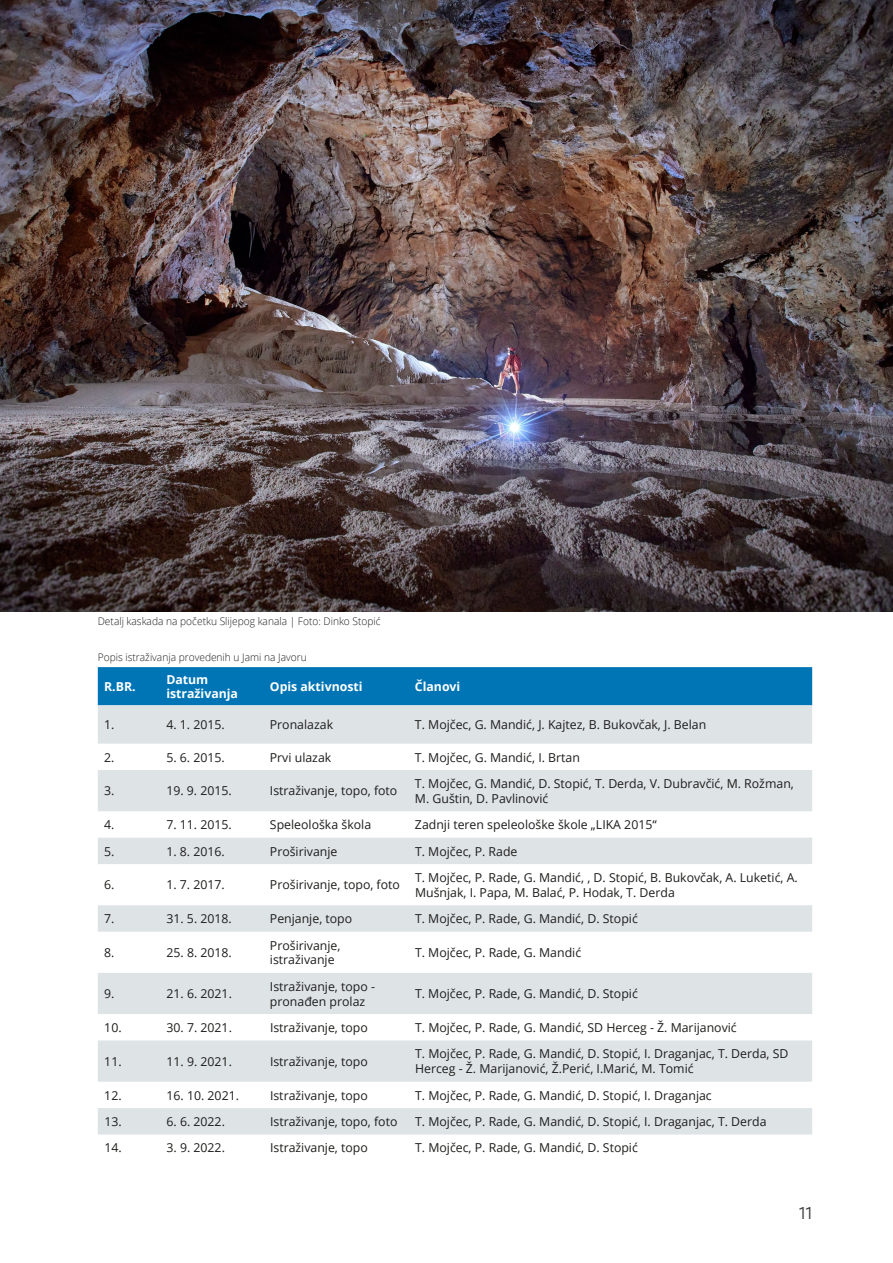
<style>
.page{position:relative;width:893px;height:1263px;background:#fff}
.page>*{position:absolute;margin:0;border:0;box-sizing:border-box;transform-origin:0 0}
.t1{font:300 21px "Catamaran";color:#424241}
.t2{font:12.3px/14.7px "Open Sans";color:#1d1d1b}
.t3{font:700 12.3px/14.7px "Open Sans";color:#fff}
.t4{font:300 10.5px "Open Sans";color:#1d1d1b}
</style>
<div class="page">
<img style="left:0;top:0;width:893px;height:611px">
<div style="left:98px;top:667px;width:714px;height:38px;background:#0075b5"></div>
<svg style="left:98px;top:705px;width:714px;height:429px;fill:#dee3e6"></svg>
<p class="t4" style="left:98px;top:614px;width:284px">Detalj kaskada na početku Slijepog kanala | Foto: Dinko Stopić</p>
<p class="t4" style="left:98px;top:650px;width:210px">Popis istraživanja provedenih u Jami na Javoru</p>
<p class="t3" style="left:104px;top:679px;width:33px">R.BR.</p>
<p class="t3" style="left:166px;top:671px;width:73px">Datum istraživanja</p>
<p class="t3" style="left:270px;top:679px;width:94px">Opis aktivnosti</p>
<p class="t3" style="left:415px;top:679px;width:47px">Članovi</p>
<p class="t2" style="left:104px;top:717px;width:12px">1.</p>
<p class="t2" style="left:166px;top:717px;width:60px">4. 1. 2015.</p>
<p class="t2" style="left:270px;top:717px;width:65px">Pronalazak</p>
<p class="t2" style="left:415px;top:717px;width:293px">T. Mojčec, G. Mandić, J. Kajtez, B. Bukovčak, J. Belan</p>
<p class="t2" style="left:104px;top:749px;width:12px">2.</p>
<p class="t2" style="left:166px;top:749px;width:60px">5. 6. 2015.</p>
<p class="t2" style="left:270px;top:749px;width:63px">Prvi ulazak</p>
<p class="t2" style="left:415px;top:749px;width:167px">T. Mojčec, G. Mandić, I. Brtan</p>
<p class="t2" style="left:104px;top:783px;width:12px">3.</p>
<p class="t2" style="left:166px;top:783px;width:67px">19. 9. 2015.</p>
<p class="t2" style="left:270px;top:783px;width:129px">Istraživanje, topo, foto</p>
<p class="t2" style="left:415px;top:776px;width:380px">T. Mojčec, G. Mandić, D. Stopić, T. Derda, V. Dubravčić, M. Rožman,<br>M. Guštin, D. Pavlinović</p>
<p class="t2" style="left:104px;top:817px;width:12px">4.</p>
<p class="t2" style="left:166px;top:817px;width:67px">7. 11. 2015.</p>
<p class="t2" style="left:270px;top:817px;width:103px">Speleološka škola</p>
<p class="t2" style="left:415px;top:817px;width:243px">Zadnji teren speleološke škole „LIKA 2015“</p>
<p class="t2" style="left:104px;top:843px;width:12px">5.</p>
<p class="t2" style="left:166px;top:843px;width:60px">1. 8. 2016.</p>
<p class="t2" style="left:270px;top:843px;width:69px">Proširivanje</p>
<p class="t2" style="left:415px;top:843px;width:104px">T. Mojčec, P. Rade</p>
<p class="t2" style="left:104px;top:877px;width:12px">6.</p>
<p class="t2" style="left:166px;top:877px;width:60px">1. 7. 2017.</p>
<p class="t2" style="left:270px;top:877px;width:132px">Proširivanje, topo, foto</p>
<p class="t2" style="left:415px;top:870px;width:384px">T. Mojčec, P. Rade, G. Mandić, , D. Stopić, B. Bukovčak, A. Luketić, A.<br>Mušnjak, I. Papa, M. Balać, P. Hodak, T. Derda</p>
<p class="t2" style="left:104px;top:911px;width:12px">7.</p>
<p class="t2" style="left:166px;top:911px;width:67px">31. 5. 2018.</p>
<p class="t2" style="left:270px;top:911px;width:84px">Penjanje, topo</p>
<p class="t2" style="left:415px;top:911px;width:224px">T. Mojčec, P. Rade, G. Mandić, D. Stopić</p>
<p class="t2" style="left:104px;top:945px;width:12px">8.</p>
<p class="t2" style="left:166px;top:945px;width:67px">25. 8. 2018.</p>
<p class="t2" style="left:270px;top:937px;width:72px">Proširivanje, istraživanje</p>
<p class="t2" style="left:415px;top:945px;width:168px">T. Mojčec, P. Rade, G. Mandić</p>
<p class="t2" style="left:104px;top:986px;width:12px">9.</p>
<p class="t2" style="left:166px;top:986px;width:67px">21. 6. 2021.</p>
<p class="t2" style="left:270px;top:979px;width:107px">Istraživanje, topo - pronađen prolaz</p>
<p class="t2" style="left:415px;top:986px;width:224px">T. Mojčec, P. Rade, G. Mandić, D. Stopić</p>
<p class="t2" style="left:104px;top:1020px;width:19px">10.</p>
<p class="t2" style="left:166px;top:1020px;width:67px">30. 7. 2021.</p>
<p class="t2" style="left:270px;top:1020px;width:99px">Istraživanje, topo</p>
<p class="t2" style="left:415px;top:1020px;width:323px">T. Mojčec, P. Rade, G. Mandić, SD Herceg - Ž. Marijanović</p>
<p class="t2" style="left:104px;top:1054px;width:19px">11.</p>
<p class="t2" style="left:166px;top:1054px;width:67px">11. 9. 2021.</p>
<p class="t2" style="left:270px;top:1054px;width:99px">Istraživanje, topo</p>
<p class="t2" style="left:415px;top:1046px;width:375px">T. Mojčec, P. Rade, G. Mandić, D. Stopić, I. Draganjac, T. Derda, SD<br>Herceg - Ž. Marijanović, Ž.Perić, I.Marić, M. Tomić</p>
<p class="t2" style="left:104px;top:1087px;width:19px">12.</p>
<p class="t2" style="left:166px;top:1087px;width:74px">16. 10. 2021.</p>
<p class="t2" style="left:270px;top:1087px;width:99px">Istraživanje, topo</p>
<p class="t2" style="left:415px;top:1087px;width:298px">T. Mojčec, P. Rade, G. Mandić, D. Stopić, I. Draganjac</p>
<p class="t2" style="left:104px;top:1114px;width:19px">13.</p>
<p class="t2" style="left:167px;top:1114px;width:60px">6. 6. 2022.</p>
<p class="t2" style="left:270px;top:1114px;width:129px">Istraživanje, topo, foto</p>
<p class="t2" style="left:415px;top:1114px;width:353px">T. Mojčec, P. Rade, G. Mandić, D. Stopić, I. Draganjac, T. Derda</p>
<p class="t2" style="left:104px;top:1140px;width:19px">14.</p>
<p class="t2" style="left:167px;top:1140px;width:60px">3. 9. 2022.</p>
<p class="t2" style="left:270px;top:1140px;width:99px">Istraživanje, topo</p>
<p class="t2" style="left:415px;top:1140px;width:224px">T. Mojčec, P. Rade, G. Mandić, D. Stopić</p>
<h1 class="t1" style="left:799px;top:1200px;width:15px">11</h1>
</div>
